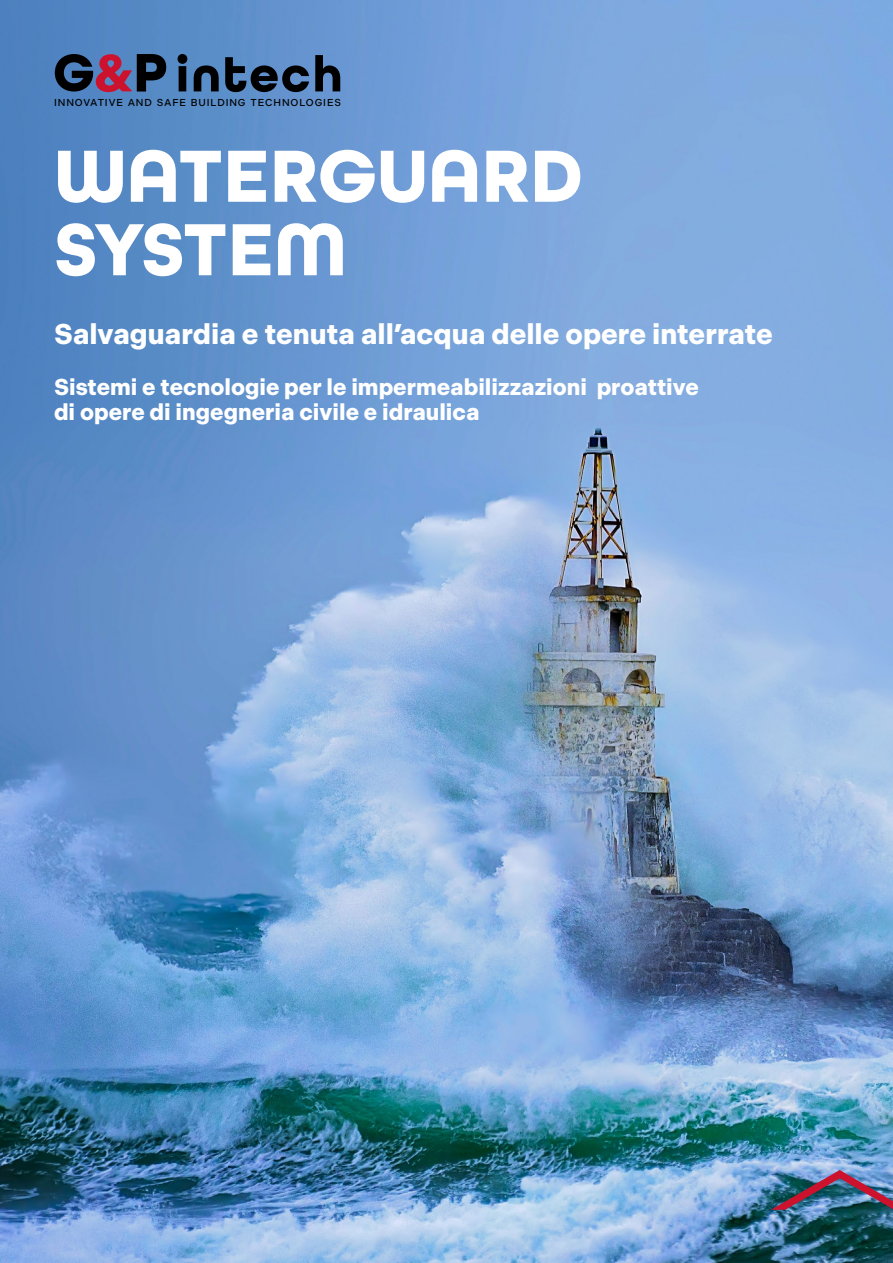
<style>
.page{position:relative;width:893px;height:1263px;background:#fff}
.page>*{position:absolute;margin:0;border:0;box-sizing:border-box;transform-origin:0 0}
.t1{font:700 78px/73.5px "All Round Gothic";color:#fff}
.t2{font:700 28.5px "Indivisible";color:#fff}
.t3{font:700 22.95px/25.3px "Indivisible";color:#fff}
.t4{font:500 10.05px "Indivisible";letter-spacing:.085em;color:#000}
</style>
<div class="page">
<img style="left:0;top:0;width:893px;height:1263px">
<img style="left:771px;top:1170px;width:122px;height:40px">
<svg style="left:178px;top:54px;width:162px;height:38px"></svg>
<svg style="left:55px;top:54px;width:111px;height:38px"></svg>
<p class="t4" style="left:54px;top:96px;width:288px">INNOVATIVE AND SAFE BUILDING TECHNOLOGIES</p>
<h1 class="t1" style="left:54px;top:140px;width:530px">WATERGUARD<br>SYSTEM</h1>
<p class="t2" style="left:54px;top:317px;width:720px">Salvaguardia e tenuta all’acqua delle opere interrate</p>
<p class="t3" style="left:54px;top:374px;width:646px">Sistemi e tecnologie per le impermeabilizzazioni proattive di opere di ingegneria civile e idraulica</p>
</div>
